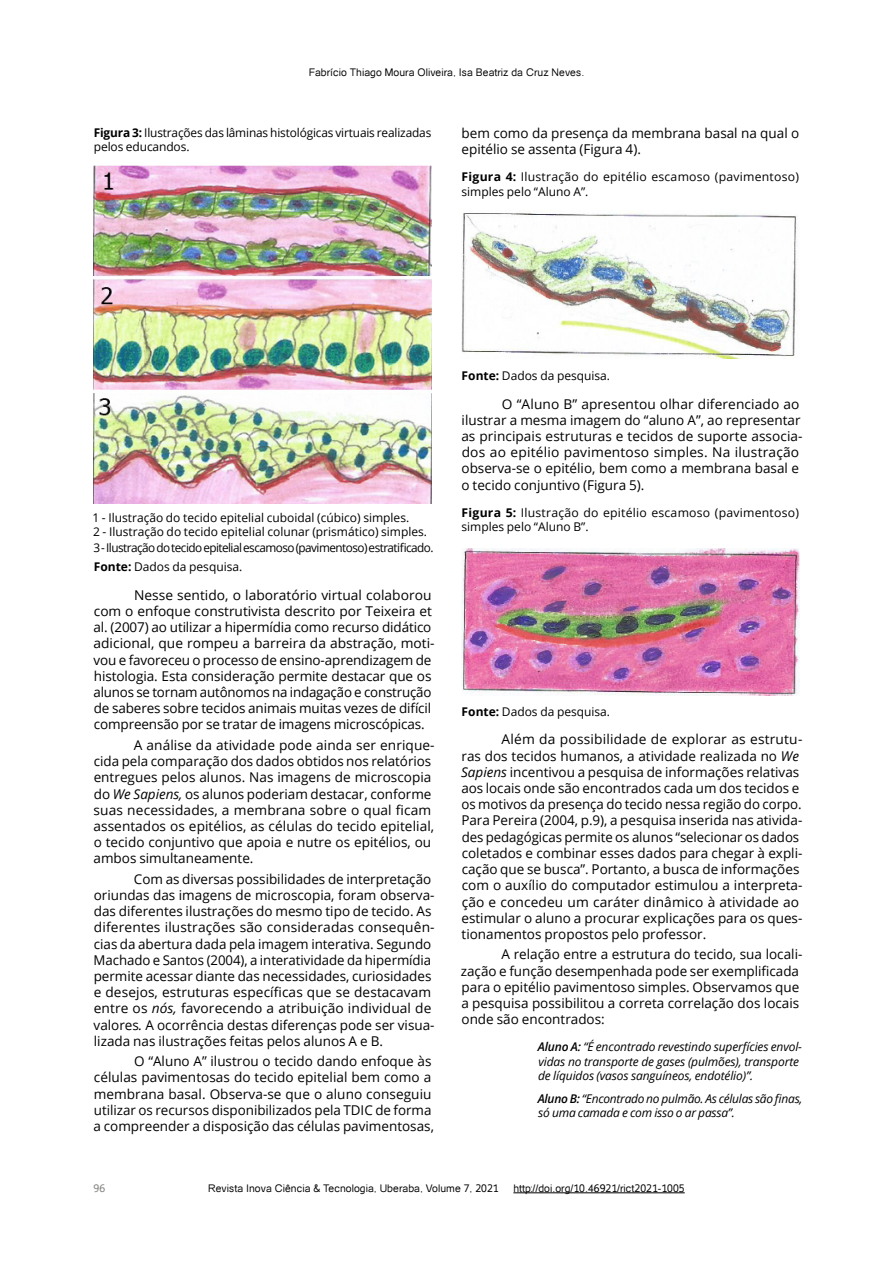
<style>
.page{position:relative;width:893px;height:1263px;background:#fff}
.page>*{position:absolute;margin:0;border:0;box-sizing:border-box;transform-origin:0 0}
.t1{font:13.5px/16.2px "Open Sans";color:#000}
.t2{font:12px/14.4px "Open Sans";color:#000}
.t3{font:italic 12px/14.4px "Open Sans";letter-spacing:-.01em;color:#000}
.t4{font:12px/14.4px "Open Sans";letter-spacing:.02em;color:#000}
.t5{font:12px/18.6px "Open Sans";letter-spacing:-.045em;color:#000}
.t6{font:10.5px "Catriel";color:#000}
.t7{font:10.5px "Catriel";color:#838382}
.s1{font-weight:700}
.s2{font-style:italic}
.s3{font-weight:600}
</style>
<div class="page">
<img style="left:94px;top:166px;width:338px;height:337px">
<img style="left:461px;top:211px;width:336px;height:147px">
<img style="left:462px;top:549px;width:337px;height:146px">
<hr style="left:513px;top:1192px;width:172px;height:1px;background:#000">
<p class="t6" style="left:289px;top:66px;width:316px">*Fabrício Thiago Moura Oliveira1 , Isa Beatriz da Cruz Neves2 .</p>
<p class="t6" style="left:309px;top:66px;width:277px">Fabrício Thiago Moura Oliveira, Isa Beatriz da Cruz Neves.</p>
<p class="t2" style="left:94px;top:125px;width:339px"><span class="s1">Figura 3:</span> Ilustrações das lâminas histológicas virtuais realizadas pelos educandos.</p>
<p class="t1" style="left:461px;top:125px;width:339px">bem como da presença da membrana basal na qual o epitélio se assenta (Figura 4).</p>
<p class="t4" style="left:461px;top:169px;width:339px"><span class="s1">Figura 4:</span> Ilustração do epitélio escamoso (pavimentoso) simples pelo “Aluno A”.</p>
<p class="t2" style="left:92px;top:510px;width:336px">1 - Ilustração do tecido epitelial cuboidal (cúbico) simples.<br>2 - Ilustração do tecido epitelial colunar (prismático) simples.</p>
<p class="t5" style="left:93px;top:538px;width:342px">3 - Ilustração do tecido epitelial escamoso (pavimentoso) estratificado.<br><span class="s1">Fonte:</span> Dados da pesquisa.</p>
<p class="t1" style="left:94px;top:586px;width:343px;text-indent:41px">Nesse sentido, o laboratório virtual colaborou com o enfoque construtivista descrito por Teixeira et al. (2007) ao utilizar a hipermídia como recurso didático adicional, que rompeu a barreira da abstração, moti&shy;vou e favoreceu o processo de ensino-aprendizagem de histologia. Esta consideração permite destacar que os alunos se tornam autônomos na indagação e construção de saberes sobre tecidos animais muitas vezes de difícil compreensão por se tratar de imagens microscópicas.</p>
<p class="t1" style="left:94px;top:736px;width:343px;text-indent:40px">A análise da atividade pode ainda ser enrique&shy;cida pela comparação dos dados obtidos nos relatórios entregues pelos alunos. Nas imagens de microscopia do <span class="s2">We Sapiens,</span> os alunos poderiam destacar, conforme suas necessidades, a membrana sobre o qual ficam assentados os epitélios, as células do tecido epitelial, o tecido conjuntivo que apoia e nutre os epitélios, ou ambos simultaneamente.</p>
<p class="t1" style="left:94px;top:870px;width:343px;text-indent:40px">Com as diversas possibilidades de interpretação oriundas das imagens de microscopia, foram observa&shy;das diferentes ilustrações do mesmo tipo de tecido. As diferentes ilustrações são consideradas consequên&shy;cias da abertura dada pela imagem interativa. Segundo Machado e Santos (2004), a interatividade da hipermídia permite acessar diante das necessidades, curiosidades e desejos, estruturas específicas que se destacavam entre os <span class="s2">nós,</span> favorecendo a atribuição individual de valores<span class="s2">.</span> A ocorrência destas diferenças pode ser visua&shy;lizada nas ilustrações feitas pelos alunos A e B.</p>
<p class="t1" style="left:94px;top:1053px;width:342px;text-indent:41px">O “Aluno A” ilustrou o tecido dando enfoque às células pavimentosas do tecido epitelial bem como a membrana basal. Observa-se que o aluno conseguiu utilizar os recursos disponibilizados pela TDIC de forma a compreender a disposição das células pavimentosas,</p>
<p class="t2" style="left:462px;top:368px;width:150px"><span class="s1">Fonte:</span> Dados da pesquisa.</p>
<p class="t1" style="left:461px;top:395px;width:343px;text-indent:41px">O “Aluno B” apresentou olhar diferenciado ao ilustrar a mesma imagem do “aluno A”, ao representar as principais estruturas e tecidos de suporte associa&shy;dos ao epitélio pavimentoso simples. Na ilustração observa-se o epitélio, bem como a membrana basal e o tecido conjuntivo (Figura 5).</p>
<p class="t4" style="left:461px;top:505px;width:339px"><span class="s1">Figura 5:</span> Ilustração do epitélio escamoso (pavimentoso) simples pelo “Aluno B”.</p>
<p class="t2" style="left:462px;top:704px;width:150px"><span class="s1">Fonte:</span> Dados da pesquisa.</p>
<p class="t1" style="left:461px;top:731px;width:343px;text-indent:40px">Além da possibilidade de explorar as estrutu&shy;ras dos tecidos humanos, a atividade realizada no <span class="s2">We Sapiens</span> incentivou a pesquisa de informações relativas aos locais onde são encontrados cada um dos tecidos e os motivos da presença do tecido nessa região do corpo.<br>Para Pereira (2004, p.9), a pesquisa inserida nas ativida&shy;des pedagógicas permite os alunos “selecionar os dados coletados e combinar esses dados para chegar à expli&shy;cação que se busca”. Portanto, a busca de informações com o auxílio do computador estimulou a interpreta&shy;ção e concedeu um caráter dinâmico à atividade ao estimular o aluno a procurar explicações para os ques&shy;tionamentos propostos pelo professor.</p>
<p class="t1" style="left:461px;top:946px;width:343px;text-indent:41px">A relação entre a estrutura do tecido, sua locali&shy;zação e função desempenhada pode ser exemplificada para o epitélio pavimentoso simples. Observamos que a pesquisa possibilitou a correta correlação dos locais onde são encontrados:</p>
<p class="t3" style="left:538px;top:1039px;width:266px"><span class="s3">Aluno A:</span> “É encontrado revestindo superfícies envol&shy;vidas no transporte de gases (pulmões), transporte de líquidos (vasos sanguíneos, endotélio)”.</p>
<p class="t3" style="left:538px;top:1091px;width:266px"><span class="s3">Aluno B:</span> “Encontrado no pulmão. As células são finas, só uma camada e com isso o ar passa”.</p>
<p class="t7" style="left:94px;top:1182px;width:13px">96</p>
<p class="t6" style="left:208px;top:1182px;width:292px">Revista Inova Ciência &amp; Tecnologia, Uberaba, Volume 7, 2021</p>
<p class="t6" style="left:513px;top:1182px;width:173px">http://doi.org/10.46921/rict2021-1005</p>
</div>
